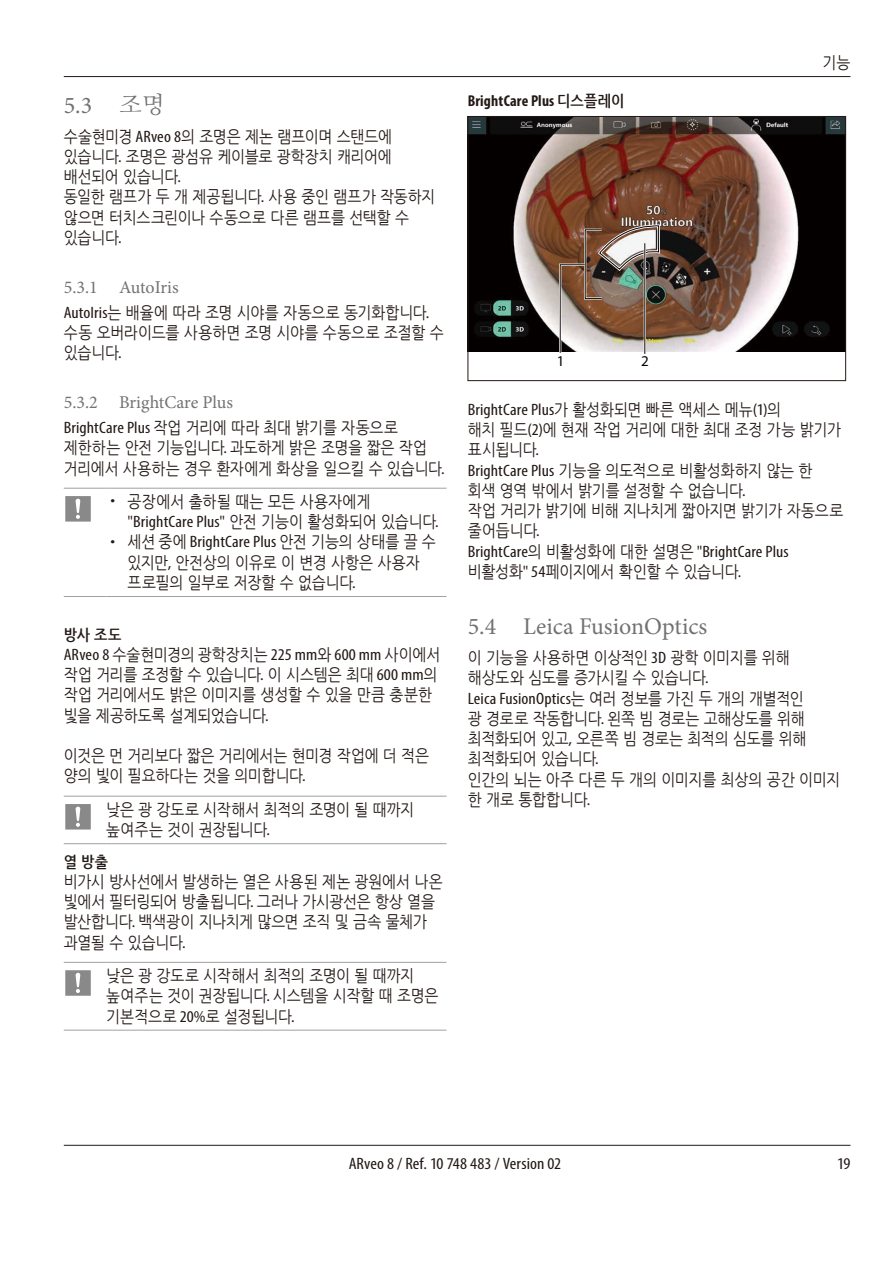
<style>
.page{position:relative;width:893px;height:1263px;background:#fff}
.page>*{position:absolute;margin:0;border:0;box-sizing:border-box;transform-origin:0 0}
.t1{font:24px "Minion Pro";color:#727272}
.t2{font:18px "Minion Pro";letter-spacing:-.005em;color:#727272}
.Leica_Grundtext{font:16.5px/20.2px "Nanum Gothic";letter-spacing:-.01em;color:#231916;scale:.9 1}
.Leica_Grundtext-2{font:condensed 16.5px/20.2px "Myriad Pro";letter-spacing:.005em;color:#231916;scale:1.1 1}
.Leica_Grundtext-3{font:16.5px/20.2px "Nanum Gothic";letter-spacing:.01em;color:#231916;scale:.9 1}
.Leica_Grundtext_fet{font:700 condensed 15.75px "Myriad Pro";letter-spacing:.01em;color:#231916}
.Leica_Grundtext_fet-2{font:700 15.75px "Nanum Gothic";color:#231916;scale:.9 1}
.t3{font:15px "Myriad Pro";color:#060202}
.s1{font-family:"Nanum Myeongjo"}
.s2{font-family:"Myriad Pro";font-stretch:condensed}
.s3{font-family:"Nanum Gothic";font-stretch:normal}
</style>
<div class="page">
<hr style="left:64px;top:76px;width:786px;height:1px;background:#231916">
<hr style="left:64px;top:1145px;width:786px;height:1px;background:#231916">
<hr style="left:64px;top:488px;width:42px;height:1px;background:#a0a0a1">
<hr style="left:106px;top:488px;width:340px;height:1px;background:#a0a0a1">
<hr style="left:64px;top:596px;width:42px;height:1px;background:#a0a0a1">
<hr style="left:106px;top:596px;width:340px;height:1px;background:#a0a0a1">
<svg style="left:65px;top:496px;width:26px;height:26px"></svg>
<hr style="left:64px;top:796px;width:42px;height:1px;background:#a0a0a1">
<hr style="left:106px;top:796px;width:340px;height:1px;background:#a0a0a1">
<hr style="left:64px;top:843px;width:42px;height:1px;background:#a0a0a1">
<hr style="left:106px;top:843px;width:340px;height:1px;background:#a0a0a1">
<svg style="left:65px;top:804px;width:26px;height:26px"></svg>
<hr style="left:64px;top:962px;width:42px;height:1px;background:#a0a0a1">
<hr style="left:106px;top:962px;width:340px;height:1px;background:#a0a0a1">
<hr style="left:64px;top:1030px;width:42px;height:1px;background:#a0a0a1">
<hr style="left:106px;top:1030px;width:340px;height:1px;background:#a0a0a1">
<svg style="left:65px;top:970px;width:26px;height:26px"></svg>
<img style="left:470px;top:118px;width:374px;height:233px">
<img style="left:596px;top:225px;width:65px;height:127px">
<div style="left:585px;top:230px;width:17px;height:69px;border:1px solid #060202"></div>
<svg style="left:558px;top:262px;width:29px;height:91px;background:#a39084"></svg>
<hr style="left:644px;top:243px;width:2px;height:111px;background:#fff">
<hr style="left:645px;top:243px;width:1px;height:111px;background:#060202">
<div style="left:468px;top:116px;width:378px;height:265px;border:1px solid #231916"></div>
<p class="t1" style="left:64px;top:89px;width:102px">5.3 <span class="s1">조명</span></p>
<p class="Leica_Grundtext" style="left:64px;top:126px;width:366px;text-align:justify">수술현미경 <span class="s2">ARveo 8</span>의 조명은 제논 램프이며 스탠드에 있습니다<span class="s2">.</span> 조명은 광섬유 케이블로 광학장치 캐리어에 배선되어 있습니다<span class="s2">.</span></p>
<p class="Leica_Grundtext" style="left:64px;top:187px;width:414px">동일한 램프가 두 개 제공됩니다<span class="s2">.</span> 사용 중인 램프가 작동하지 않으면 터치스크린이나 수동으로 다른 램프를 선택할 수 있습니다<span class="s2">.</span></p>
<p class="t2" style="left:64px;top:275px;width:116px">5.3.1 AutoIris</p>
<p class="Leica_Grundtext" style="left:64px;top:303px;width:408px"><span class="s2">AutoIris</span>는 배율에 따라 조명 시야를 자동으로 동기화합니다<span class="s2">.</span></p>
<p class="Leica_Grundtext" style="left:64px;top:323px;width:424px">수동 오버라이드를 사용하면 조명 시야를 수동으로 조절할 수 있습니다<span class="s2">.</span></p>
<p class="t2" style="left:64px;top:391px;width:171px">5.3.2 BrightCare Plus</p>
<p class="Leica_Grundtext" style="left:64px;top:418px;width:425px"><span class="s2">BrightCare Plus</span> 작업 거리에 따라 최대 밝기를 자동으로 제한하는 안전 기능입니다<span class="s2">.</span> 과도하게 밝은 조명을 짧은 작업 거리에서 사용하는 경우 환자에게 화상을 일으킬 수 있습니다<span class="s2">.</span></p>
<p class="Leica_Grundtext-3" style="left:128px;top:492px;width:347px;text-indent:-17px"><span class="s2">•</span> 공장에서 출하될 때는 모든 사용자에게 <span class="s2">"BrightCare Plus"</span> 안전 기능이 활성화되어 있습니다<span class="s2">.</span></p>
<p class="Leica_Grundtext" style="left:128px;top:532px;width:344px;text-indent:-17px"><span class="s2">•</span> 세션 중에 <span class="s2">BrightCare Plus</span> 안전 기능의 상태를 끌 수 있지만<span class="s2">,</span> 안전상의 이유로 이 변경 사항은 사용자 프로필의 일부로 저장할 수 없습니다<span class="s2">.</span></p>
<p class="Leica_Grundtext_fet-2" style="left:64px;top:627px;width:66px">방사 조도</p>
<p class="Leica_Grundtext" style="left:64px;top:645px;width:420px"><span class="s2">ARveo 8</span> 수술현미경의 광학장치는 <span class="s2">225 mm</span>와 <span class="s2">600 mm</span> 사이에서 작업 거리를 조정할 수 있습니다<span class="s2">.</span> 이 시스템은 최대 <span class="s2">600 mm</span>의 작업 거리에서도 밝은 이미지를 생성할 수 있을 만큼 충분한 빛을 제공하도록 설계되었습니다<span class="s2">.</span></p>
<p class="Leica_Grundtext" style="left:64px;top:746px;width:407px">이것은 먼 거리보다 짧은 거리에서는 현미경 작업에 더 적은 양의 빛이 필요하다는 것을 의미합니다<span class="s2">.</span></p>
<p class="Leica_Grundtext" style="left:106px;top:800px;width:343px">낮은 광 강도로 시작해서 최적의 조명이 될 때까지 높여주는 것이 권장됩니다<span class="s2">.</span></p>
<p class="Leica_Grundtext_fet-2" style="left:64px;top:854px;width:51px">열 방출</p>
<p class="Leica_Grundtext" style="left:64px;top:872px;width:423px">비가시 방사선에서 발생하는 열은 사용된 제논 광원에서 나온 빛에서 필터링되어 방출됩니다<span class="s2">.</span> 그러나 가시광선은 항상 열을 발산합니다<span class="s2">.</span> 백색광이 지나치게 많으면 조직 및 금속 물체가 과열될 수 있습니다<span class="s2">.</span></p>
<p class="Leica_Grundtext" style="left:106px;top:966px;width:371px">낮은 광 강도로 시작해서 최적의 조명이 될 때까지 높여주는 것이 권장됩니다<span class="s2">.</span> 시스템을 시작할 때 조명은 기본적으로 <span class="s2">20%</span>로 설정됩니다<span class="s2">.</span></p>
<p class="Leica_Grundtext_fet" style="left:468px;top:90px;width:158px">BrightCare Plus <span class="s3">디스플레이</span></p>
<p class="Leica_Grundtext" style="left:823px;top:53px;width:32px">기능</p>
<p class="t3" style="left:557px;top:352px;width:9px">1</p>
<p class="t3" style="left:641px;top:352px;width:9px">2</p>
<p class="Leica_Grundtext" style="left:468px;top:400px;width:416px"><span class="s2">BrightCare Plus</span>가 활성화되면 빠른 액세스 메뉴<span class="s2">(1)</span>의<br>해치 필드<span class="s2">(2)</span>에 현재 작업 거리에 대한 최대 조정 가능 밝기가 표시됩니다<span class="s2">.</span></p>
<p class="Leica_Grundtext" style="left:468px;top:460px;width:384px"><span class="s2">BrightCare Plus</span> 기능을 의도적으로 비활성화하지 않는 한 회색 영역 밖에서 밝기를 설정할 수 없습니다<span class="s2">.</span></p>
<p class="Leica_Grundtext" style="left:468px;top:501px;width:419px">작업 거리가 밝기에 비해 지나치게 짧아지면 밝기가 자동으로 줄어듭니다<span class="s2">.</span></p>
<p class="Leica_Grundtext-2" style="left:468px;top:541px;width:293px">BrightCare<span class="s3">의 비활성화에 대한 설명은</span> "BrightCare Plus <span class="s3">비활성화</span>" 54<span class="s3">페이지에서 확인할 수 있습니다</span>.</p>
<p class="t1" style="left:468px;top:611px;width:241px">5.4 Leica FusionOptics</p>
<p class="Leica_Grundtext" style="left:468px;top:648px;width:359px">이 기능을 사용하면 이상적인 <span class="s2">3D</span> 광학 이미지를 위해 해상도와 심도를 증가시킬 수 있습니다<span class="s2">.</span></p>
<p class="Leica_Grundtext" style="left:468px;top:689px;width:378px"><span class="s2">Leica FusionOptics</span>는 여러 정보를 가진 두 개의 개별적인 광 경로로 작동합니다<span class="s2">.</span> 왼쪽 빔 경로는 고해상도를 위해 최적화되어 있고<span class="s2">,</span> 오른쪽 빔 경로는 최적의 심도를 위해 최적화되어 있습니다<span class="s2">.</span></p>
<p class="Leica_Grundtext" style="left:468px;top:770px;width:415px">인간의 뇌는 아주 다른 두 개의 이미지를 최상의 공간 이미지 한 개로 통합합니다<span class="s2">.</span></p>
<p class="Leica_Grundtext-2" style="left:349px;top:1153px;width:195px">ARveo 8 / Ref. 10 748 483 / Version 02</p>
<p class="Leica_Grundtext-2" style="left:837px;top:1153px;width:14px">19</p>
</div>
